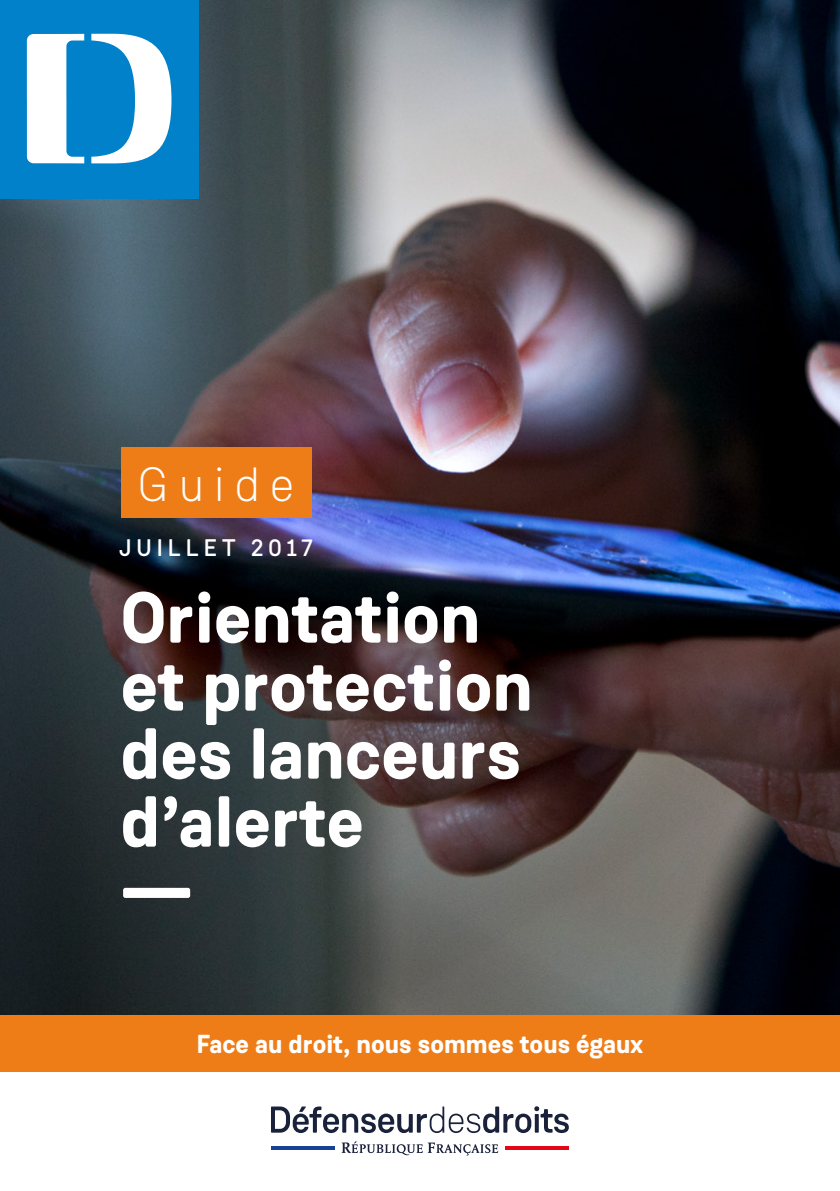
<style>
.page{position:relative;width:840px;height:1191px;background:#fff}
.page>*{position:absolute;margin:0;border:0;box-sizing:border-box;transform-origin:0 0}
.t1{font:700 72px/68px "Weissenhof Grotesk";color:#fff}
.t2{font:300 48px "Weissenhof Grotesk";letter-spacing:.2em;color:#fff}
.t3{font:700 26px "Weissenhof Grotesk";color:#fff}
.t4{font:500 24px "Weissenhof Grotesk";letter-spacing:.21em;color:#fff}
</style>
<div class="page">
<img style="left:0;top:0;width:839px;height:1014px">
<svg style="left:341px;top:1141px;width:157px;height:14px"></svg>
<hr style="left:271px;top:1146px;width:63px;height:4px;background:#164194">
<hr style="left:505px;top:1146px;width:63px;height:4px;background:#e30613">
<svg style="left:271px;top:1106px;width:297px;height:27px"></svg>
<div style="left:0;top:1014px;width:839px;height:57px;background:#ef7d17"></div>
<div style="left:0;top:0;width:198px;height:198px;background:#0081c9"></div>
<svg style="left:91px;top:34px;width:80px;height:129px"></svg>
<svg style="left:27px;top:34px;width:57px;height:129px"></svg>
<div style="left:120px;top:447px;width:191px;height:70px;background:#ef7d17"></div>
<p class="t2" style="left:137px;top:455px;width:158px">Guide</p>
<p class="t4" style="left:119px;top:532px;width:195px">JUILLET 2017</p>
<p class="t1" style="left:120px;top:585px;width:413px">Orientation et protection des lanceurs d’alerte<br>—</p>
<p class="t3" style="left:197px;top:1027px;width:447px">Face au droit, nous sommes tous égaux</p>
</div>
